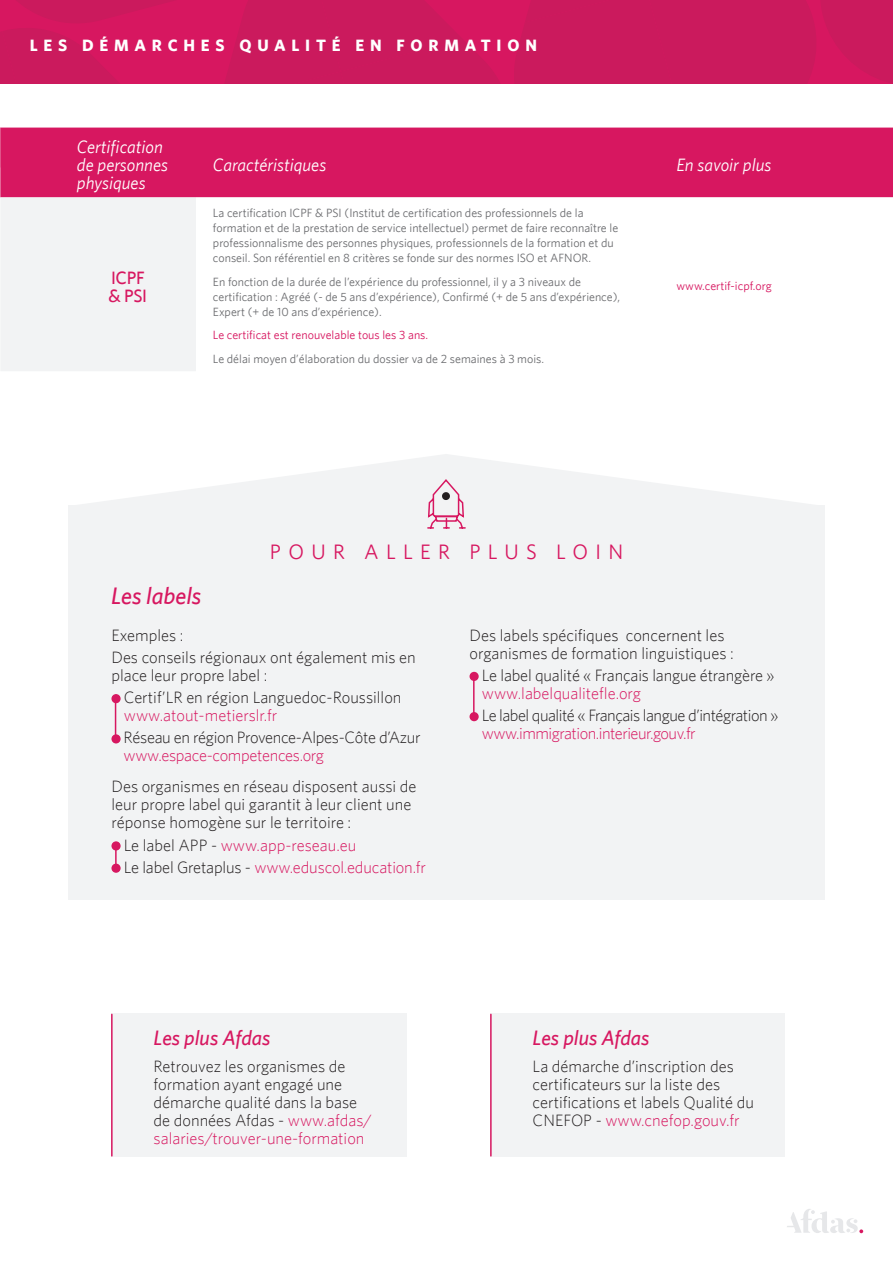
<style>
.page{position:relative;width:893px;height:1263px;background:#fff}
.page>*{position:absolute;margin:0;border:0;box-sizing:border-box;transform-origin:0 0}
.t1{font:italic 500 24px "Whitney";color:#d71760}
.t2{font:italic 500 21px "Whitney";color:#d71760}
.t3{font:21px "Whitney";letter-spacing:.35em;color:#d71760}
.titre{font:italic 18px/18px "Whitney";color:#fff}
.titre-2{font:500 18px/18px "Whitney";letter-spacing:-.02em;color:#d71760}
.t4{font:300 16.5px/18px "Whitney";color:#231f20}
.t5{font:300 16.5px/18px "Whitney";letter-spacing:-.03em;color:#231f20}
.t6{font:300 16.5px "Whitney";letter-spacing:-.01em;color:#d71760}
.t7{font:300 16.5px/18px "Whitney";letter-spacing:-.02em;color:#231f20}
.t8{font:700 16.5px "Whitney";letter-spacing:.35em;color:#fff}
.titre-3{font:12px/15px "Whitney";color:#6c6d70}
.titre-4{font:12px "Whitney";color:#d71760}
.s1{color:#d71760}
.s2{color:#231f20}
</style>
<div class="page">
<svg style="left:787px;top:1209px;width:76px;height:24px"></svg>
<svg style="left:0;top:0;width:893px;height:84px;background:#ce195d"></svg>
<div style="left:0;top:128px;width:893px;height:69px;background:#d71760"></div>
<div style="left:0;top:197px;width:196px;height:174px;background:#f2f3f4"></div>
<svg style="left:196px;top:197px;width:697px;height:1px"></svg>
<div style="left:68px;top:505px;width:757px;height:394px;background:#f2f3f4"></div>
<svg style="left:81px;top:454px;width:731px;height:75px"></svg>
<div style="left:112px;top:695px;width:8px;height:7px;background:#d71760;border-radius:50%"></div>
<div style="left:111px;top:694px;width:10px;height:9px;border:2px solid #d71760;border-radius:50%"></div>
<div style="left:112px;top:735px;width:8px;height:8px;background:#d71760;border-radius:50%"></div>
<div style="left:111px;top:734px;width:10px;height:9px;border:2px solid #d71760;border-radius:50%"></div>
<div style="left:112px;top:842px;width:8px;height:8px;background:#d71760;border-radius:50%"></div>
<div style="left:111px;top:841px;width:10px;height:9px;border:2px solid #d71760;border-radius:50%"></div>
<div style="left:112px;top:864px;width:8px;height:8px;background:#d71760;border-radius:50%"></div>
<div style="left:111px;top:864px;width:10px;height:9px;border:2px solid #d71760;border-radius:50%"></div>
<div style="left:470px;top:672px;width:8px;height:8px;background:#d71760;border-radius:50%"></div>
<div style="left:470px;top:672px;width:9px;height:9px;border:2px solid #d71760;border-radius:50%"></div>
<div style="left:470px;top:713px;width:8px;height:7px;background:#d71760;border-radius:50%"></div>
<div style="left:470px;top:712px;width:9px;height:9px;border:2px solid #d71760;border-radius:50%"></div>
<div style="left:111px;top:1013px;width:296px;height:144px;background:#f2f3f4"></div>
<hr style="left:111px;top:1014px;width:2px;height:142px;background:#d71760">
<hr style="left:115px;top:697px;width:1px;height:43px;background:#d71760">
<hr style="left:115px;top:842px;width:2px;height:28px;background:#d71760">
<hr style="left:473px;top:674px;width:2px;height:42px;background:#d71760">
<div style="left:490px;top:1013px;width:295px;height:144px;background:#f2f3f4"></div>
<hr style="left:490px;top:1014px;width:2px;height:142px;background:#d71760">
<p class="t8" style="left:30px;top:35px;width:509px">LES DÉMARCHES QUALITÉ EN FORMATION</p>
<p class="titre" style="left:77px;top:137px;width:93px">Certification de personnes physiques</p>
<p class="titre-2" style="left:109px;top:268px;width:40px">ICPF &amp; PSI</p>
<p class="titre" style="left:213px;top:155px;width:115px">Caractéristiques</p>
<p class="titre" style="left:676px;top:155px;width:96px">En savoir plus</p>
<p class="titre-3" style="left:213px;top:205px;width:407px">La certification ICPF &amp; PSI (Institut de certification des professionnels de la formation et de la prestation de service intellectuel) permet de faire reconnaître le professionnalisme des personnes physiques, professionnels de la formation et du conseil. Son référentiel en 8 critères se fonde sur des normes ISO et AFNOR.</p>
<p class="titre-3" style="left:213px;top:274px;width:409px">En fonction de la durée de l’expérience du professionnel, il y a 3 niveaux de certification : Agréé (- de 5 ans d’expérience), Confirmé (+ de 5 ans d’expérience),<br>Expert (+ de 10 ans d’expérience).</p>
<p class="titre-4" style="left:213px;top:328px;width:217px">Le certificat est renouvelable tous les 3 ans.</p>
<p class="titre-3" style="left:213px;top:351px;width:333px">Le délai moyen d’élaboration du dossier va de 2 semaines à 3 mois.</p>
<p class="titre-4" style="left:676px;top:279px;width:97px">www.certif-icpf.org</p>
<p class="t1" style="left:111px;top:582px;width:92px">Les labels</p>
<p class="t3" style="left:270px;top:539px;width:355px">POUR ALLER PLUS LOIN</p>
<p class="t4" style="left:111px;top:626px;width:74px">Exemples :</p>
<p class="t4" style="left:111px;top:648px;width:306px">Des conseils régionaux ont également mis en place leur propre label :</p>
<p class="t4" style="left:124px;top:688px;width:279px">Certif’LR en région Languedoc-Roussillon <span class="s1">www.atout-metierslr.fr</span></p>
<p class="t7" style="left:124px;top:728px;width:298px">Réseau en région Provence-Alpes-Côte d’Azur <span class="s1">www.espace-competences.org</span></p>
<p class="t4" style="left:111px;top:777px;width:307px">Des organismes en réseau disposent aussi de leur propre label qui garantit à leur client une réponse homogène sur le territoire :</p>
<p class="t6" style="left:124px;top:835px;width:234px"><span class="s2">Le label APP -</span> www.app-reseau.eu</p>
<p class="t6" style="left:124px;top:857px;width:303px"><span class="s2">Le label Gretaplus -</span> www.eduscol.education.fr</p>
<p class="t4" style="left:470px;top:626px;width:266px">Des labels spécifiques concernent les organismes de formation linguistiques :</p>
<p class="t4" style="left:482px;top:666px;width:294px">Le label qualité « Français langue étrangère » <span class="s1">www.labelqualitefle.org</span></p>
<p class="t5" style="left:482px;top:706px;width:298px">Le label qualité « Français langue d’intégration » <span class="s1">www.immigration.interieur.gouv.fr</span></p>
<p class="t2" style="left:154px;top:1025px;width:118px">Les plus Afdas</p>
<p class="t4" style="left:154px;top:1057px;width:220px">Retrouvez les organismes de formation ayant engagé une démarche qualité dans la base de données Afdas - <span class="s1">www.afdas/ salaries/trouver-une-formation</span></p>
<p class="t2" style="left:533px;top:1025px;width:118px">Les plus Afdas</p>
<p class="t4" style="left:533px;top:1057px;width:223px">La démarche d’inscription des certificateurs sur la liste des certifications et labels Qualité du<br>CNEFOP - <span class="s1">www.cnefop.gouv.fr</span></p>
</div>
